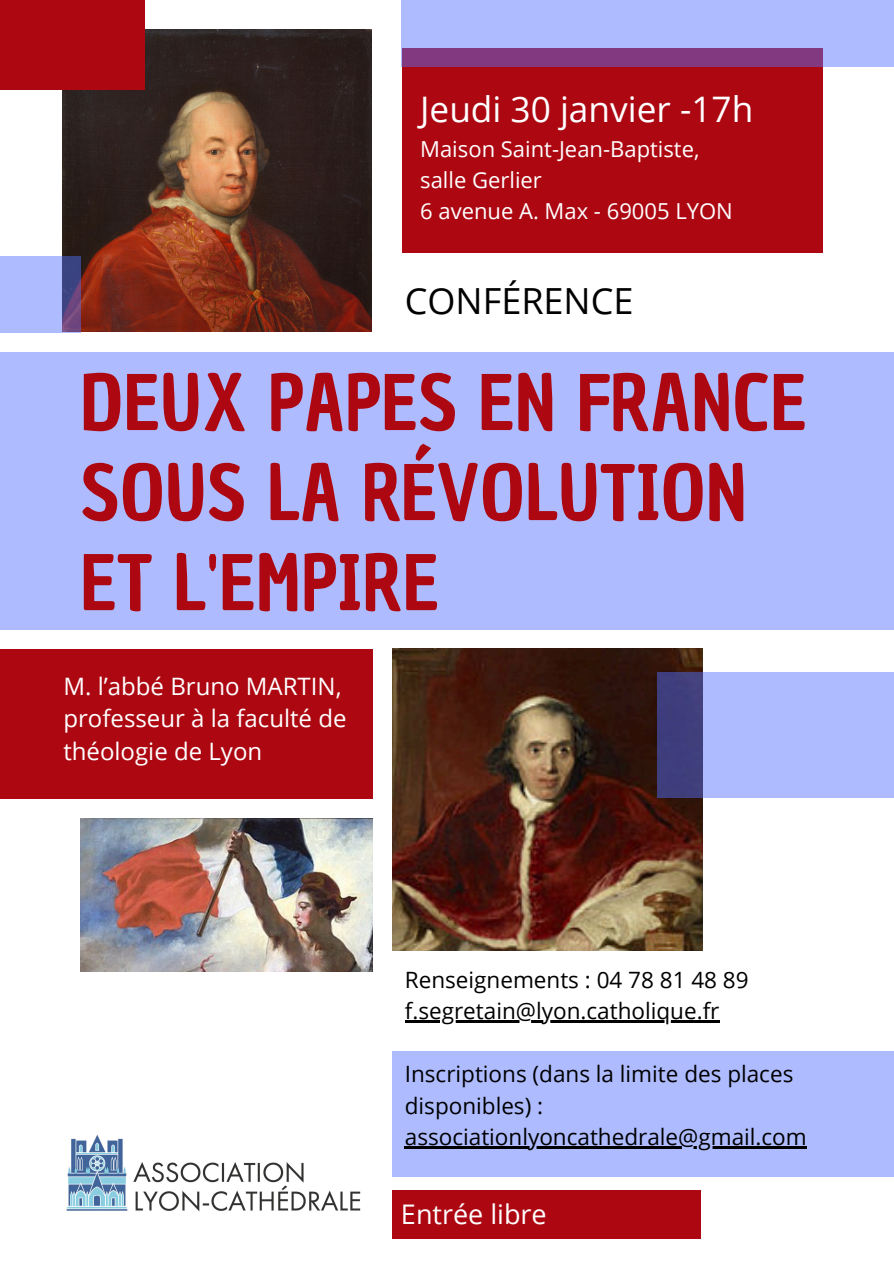
<style>
.page{position:relative;width:894px;height:1264px;background:#fff}
.page>*{position:absolute;margin:0;border:0;box-sizing:border-box;transform-origin:0 0}
.t1{font:74.55px/90px "Chau Philomene One";letter-spacing:.01em;color:#ad0812}
.t2{font:36px "Open Sans";color:#000}
.t3{font:35.25px "Open Sans";color:#fff}
.t4{font:27px "Open Sans";color:#fff}
.t5{font:24px/32.7px "Open Sans";color:#fff}
.t6{font:22.5px "Open Sans";color:#000}
.t7{font:22.05px "Open Sans";color:#fff}
</style>
<div class="page">
<img style="left:62px;top:30px;width:310px;height:301px">
<img style="left:392px;top:649px;width:310px;height:301px">
<img style="left:80px;top:818px;width:292px;height:153px">
<div style="left:0;top:649px;width:372px;height:149px;background:#ad0812"></div>
<div style="left:402px;top:48px;width:419px;height:204px;background:#ad0812"></div>
<div style="left:392px;top:1189px;width:308px;height:49px;background:#ad0812"></div>
<div style="left:0;top:0;width:144px;height:89px;background:#ad0812"></div>
<svg style="left:0;top:257px;width:80px;height:76px;background:#99a1e2"></svg>
<img style="left:66px;top:1134px;width:295px;height:78px">
<div style="left:392px;top:1050px;width:501px;height:126px;background:#aebcff"></div>
<svg style="left:656px;top:672px;width:237px;height:126px;background:#97a2e4"></svg>
<hr style="left:405px;top:1020px;width:314px;height:2px;background:#000">
<hr style="left:405px;top:1146px;width:401px;height:2px;background:#000">
<svg style="left:401px;top:0;width:492px;height:67px;background:#a39ce0"></svg>
<div style="left:0;top:352px;width:893px;height:277px;background:#aebcff"></div>
<p class="t3" style="left:420px;top:84px;width:334px">Jeudi 30 janvier -17h</p>
<p class="t7" style="left:420px;top:134px;width:281px">Maison Saint-Jean-Baptiste,</p>
<p class="t7" style="left:420px;top:165px;width:123px">salle Gerlier</p>
<h2 class="t7" style="left:420px;top:195px;width:314px">6 avenue A. Max - 69005 LYON</h2>
<p class="t2" style="left:405px;top:275px;width:230px">CONFÉRENCE</p>
<p class="t1" style="left:80px;top:359px;width:727px">DEUX PAPES EN FRANCE<br>SOUS LA RÉVOLUTION<br>ET L'EMPIRE</p>
<p class="t5" style="left:63px;top:669px;width:280px">M. l’abbé Bruno MARTIN,</p>
<p class="t5" style="left:63px;top:701px;width:284px">professeur à la faculté de théologie de Lyon</p>
<p class="t6" style="left:405px;top:963px;width:345px">Renseignements : 04 78 81 48 89</p>
<p class="t6" style="left:405px;top:995px;width:316px">f.segretain@lyon.catholique.fr</p>
<p class="t6" style="left:405px;top:1058px;width:390px">Inscriptions (dans la limite des places</p>
<p class="t6" style="left:405px;top:1089px;width:140px">disponibles) :</p>
<p class="t6" style="left:405px;top:1121px;width:403px">associationlyoncathedrale@gmail.com</p>
<h1 class="t4" style="left:401px;top:1195px;width:147px">Entrée libre</h1>
</div>
